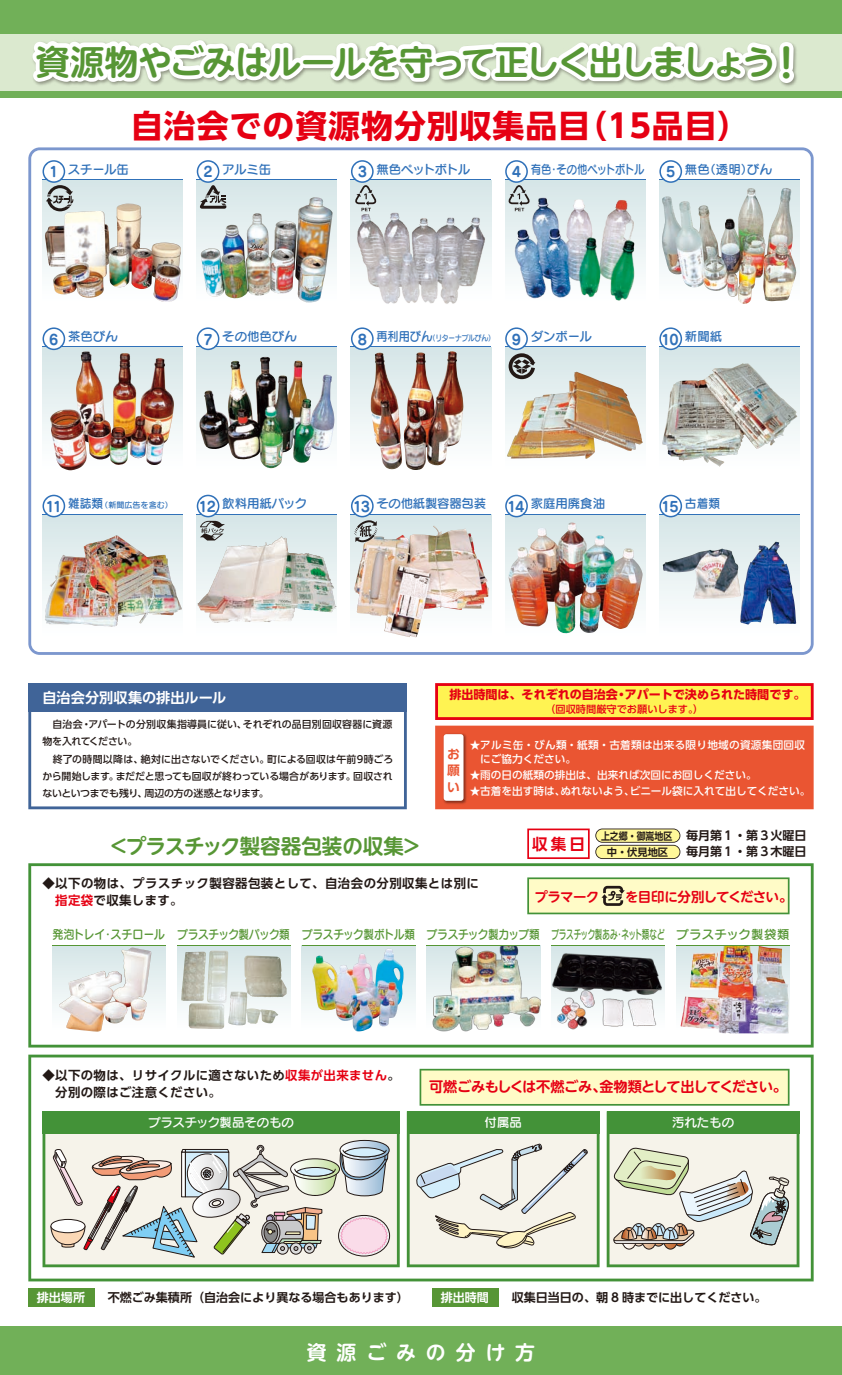
<style>
.page{position:relative;width:842px;height:1375px;background:#fff}
.page>*{position:absolute;margin:0;border:0;box-sizing:border-box;transform-origin:0 0}
.t1{font:700 34px "UD Shin M Go Pr 6 N De";letter-spacing:-.055em;color:#579635}
.t2{font:700 31.9px "UD Shin Go Pr 6 N";letter-spacing:.03em;color:#e60013}
.t3{font:700 20.6px "UD Shin M Go Pr 6 N De";letter-spacing:-.005em;color:#579635}
.t4{font:700 19.8px "UD Shin M Go Pr 6 N De";letter-spacing:.5em;color:#fff}
.t5{font:700 15.6px "UD Shin Go Pr 6 N De";color:#e60013}
.t6{font:700 14.2px "UD Shin M Go Pr 6 N De";letter-spacing:-.05em;color:#e60013}
.t7{font:700 14.2px "UD Shin Go Pr 6 N De";color:#fff}
.t8{font:700 13.5px "UD Shin M Go Pr 6 N De";letter-spacing:-.05em;color:#e60013}
.t9{font:700 12.8px/16.6px "UD Shin Go Pr 6 N De";color:#ea5532;text-align:justify}
.t10{font:700 12.4px/17px "UD Shin Go Pr 6 N De";letter-spacing:.03em;color:#231916}
.t11{font:12.4px "Seurat Pro N DB";color:#3071b9}
.t12{font:12.4px "Seurat Pro N DB";letter-spacing:-.02em;color:#579635;scale:.89 1}
.t13{font:12.4px "Seurat Pro N DB";color:#fff}
.t14{font:12.4px "Seurat Pro N DB";color:#3071b9;scale:.83 1}
.t15{font:12.4px "Seurat Pro N DB";letter-spacing:-.02em;color:#3071b9}
.t16{font:12.4px "Seurat Pro N DB";color:#3071b9;scale:.95 1}
.t17{font:700 12px "UD Shin Go Pr 6 N De";color:#231916}
.t18{font:700 12px "UD Shin Go Pr 6 N";color:#e60013}
.t19{font:700 12px "UD Shin Go Pr 6 N De";color:#fff}
.t20{font:500 10.6px "UD Shin Go Pr 6 N";color:#fff}
.t21{font:500 10.6px/14px "UD Shin Go Pr 6 N";letter-spacing:.025em;color:#fff}
.t22{font:500 10.2px "UD Shin Go Pr 6 N";color:#e60013}
.t23{font:700 10.2px "UD Shin Go Pr 6 N De";color:#231916}
.t24{font:500 9.9px/17.4px "UD Shin Go Pr 6 N";letter-spacing:-.01em;color:#231916}
.t25{font:8.1px "Seurat Pro N DB";color:#3071b9;scale:.83 1}
.t26{font:8.1px "Seurat Pro N DB";color:#3071b9}
.s1{font-size:39.1px}
.s2{font-family:"Seurat Pro N B";font-size:14.2px}
.s3{font-size:12.4px}
.s4{font-size:10.2px}
.s5{color:#e60013}
</style>
<div class="page">
<div style="left:0;top:1327px;width:842px;height:48px;background:#71b058"></div>
<div style="left:0;top:0;width:842px;height:98px;background:#71b058"></div>
<svg style="left:28px;top:147px;width:295px;height:508px"></svg>
<svg style="left:28px;top:863px;width:786px;height:184px"></svg>
<svg style="left:28px;top:1054px;width:786px;height:227px"></svg>
<svg style="left:43px;top:1134px;width:357px;height:133px;background:#cfdec3"></svg>
<div style="left:676px;top:945px;width:113px;height:88px;background:linear-gradient(to bottom,#d5e5e7,#fff)"></div>
<svg style="left:52px;top:946px;width:114px;height:87px"></svg>
<img style="left:680px;top:946px;width:109px;height:87px">
<img style="left:551px;top:946px;width:114px;height:87px">
<img style="left:427px;top:946px;width:113px;height:87px">
<div style="left:302px;top:945px;width:113px;height:88px;background:linear-gradient(to bottom,#d5e5e7,#fff)"></div>
<svg style="left:177px;top:946px;width:114px;height:87px"></svg>
<svg style="left:43px;top:515px;width:140px;height:126px"></svg>
<hr style="left:43px;top:514px;width:140px;height:1px;background:#3071b9">
<svg style="left:197px;top:515px;width:126px;height:126px"></svg>
<hr style="left:197px;top:514px;width:140px;height:1px;background:#3071b9">
<div style="left:43px;top:347px;width:140px;height:126px;background:linear-gradient(to bottom,#d5e5e7,#fff)"></div>
<hr style="left:43px;top:346px;width:140px;height:1px;background:#3071b9">
<svg style="left:197px;top:347px;width:126px;height:126px"></svg>
<hr style="left:197px;top:346px;width:140px;height:1px;background:#3071b9">
<div style="left:43px;top:180px;width:140px;height:126px;background:linear-gradient(to bottom,#d5e5e7,#fff)"></div>
<hr style="left:43px;top:179px;width:140px;height:1px;background:#3071b9">
<svg style="left:197px;top:180px;width:126px;height:126px"></svg>
<hr style="left:197px;top:179px;width:140px;height:1px;background:#3071b9">
<img style="left:45px;top:206px;width:136px;height:96px">
<img style="left:200px;top:197px;width:123px;height:106px">
<img style="left:49px;top:352px;width:125px;height:118px">
<img style="left:198px;top:357px;width:125px;height:111px">
<img style="left:45px;top:535px;width:137px;height:92px">
<img style="left:197px;top:536px;width:126px;height:87px">
<img style="left:59px;top:948px;width:72px;height:84px">
<img style="left:181px;top:950px;width:47px;height:52px">
<img style="left:312px;top:948px;width:92px;height:84px">
<hr style="left:52px;top:945px;width:114px;height:1px;background:#579635">
<hr style="left:177px;top:945px;width:114px;height:1px;background:#579635">
<hr style="left:302px;top:945px;width:113px;height:1px;background:#579635">
<hr style="left:427px;top:945px;width:113px;height:1px;background:#579635">
<hr style="left:551px;top:945px;width:114px;height:1px;background:#579635">
<hr style="left:676px;top:945px;width:113px;height:1px;background:#579635">
<svg style="left:50px;top:1140px;width:339px;height:118px;background:#d2d0ca"></svg>
<div style="left:435px;top:726px;width:379px;height:83px;background:#ea5532"></div>
<svg style="left:43px;top:495px;width:22px;height:22px"></svg>
<svg style="left:43px;top:327px;width:22px;height:23px"></svg>
<svg style="left:197px;top:327px;width:22px;height:23px"></svg>
<svg style="left:28px;top:711px;width:379px;height:98px"></svg>
<div style="left:28px;top:683px;width:379px;height:28px;background:#406498"></div>
<div style="left:43px;top:1111px;width:357px;height:23px;background:#439238"></div>
<img style="left:441px;top:732px;width:27px;height:73px">
<div style="left:444px;top:734px;width:19px;height:67px;background:#fff;border-radius:3px"></div>
<div style="left:309px;top:34px;width:533px;height:57px;background:#dbe9cf"></div>
<svg style="left:0;top:34px;width:309px;height:57px;background:#eaf0e4"></svg>
<div style="left:299px;top:55px;width:38px;height:13px;border:9px solid #fff;border-radius:2px"></div>
<svg style="left:43px;top:160px;width:30px;height:51px"></svg>
<svg style="left:197px;top:160px;width:30px;height:49px"></svg>
<svg style="left:197px;top:495px;width:28px;height:45px"></svg>
<img style="left:323px;top:34px;width:491px;height:686px">
<svg style="left:407px;top:1069px;width:392px;height:198px;background:#ced9bd"></svg>
<svg style="left:527px;top:877px;width:262px;height:37px;background:#e9ecb6"></svg>
<div style="left:28px;top:1288px;width:67px;height:19px;background:#579635"></div>
<div style="left:432px;top:1288px;width:67px;height:19px;background:#579635"></div>
<svg style="left:527px;top:828px;width:153px;height:31px"></svg>
<h1 class="t1" style="left:36px;top:33px;width:772px">資源物やごみはルールを守って正しく出しましょう<span class="s1">！</span></h1>
<h2 class="t2" style="left:131px;top:100px;width:620px">自治会での資源物分別収集品目（15品目）</h2>
<p class="t11" style="left:49px;top:161px;width:81px"><span class="s2">1</span> スチール缶</p>
<p class="t11" style="left:203px;top:161px;width:69px"><span class="s2">2</span> アルミ缶</p>
<p class="t11" style="left:358px;top:161px;width:114px"><span class="s2">3</span> 無色ペットボトル</p>
<p class="t14" style="left:512px;top:161px;width:161px"><span class="s2">4</span> 有色・その他ペットボトル</p>
<p class="t11" style="left:666px;top:161px;width:107px"><span class="s2">5</span> 無色（透明）びん</p>
<p class="t11" style="left:49px;top:328px;width:70px"><span class="s2">6</span> 茶色びん</p>
<p class="t11" style="left:203px;top:328px;width:95px"><span class="s2">7</span> その他色びん</p>
<p class="t25" style="left:358px;top:333px;width:167px"><span class="s2">8</span> <span class="s3">再利用びん</span>（リターナブルびん）</p>
<p class="t11" style="left:512px;top:328px;width:81px"><span class="s2">9</span> ダンボール</p>
<p class="t11" style="left:661px;top:328px;width:62px"><span class="s2">10</span> 新聞紙</p>
<p class="t26" style="left:46px;top:500px;width:129px"><span class="s2">11</span> <span class="s3">雑誌類</span>（新聞広告を含む）</p>
<p class="t11" style="left:199px;top:496px;width:110px"><span class="s2">12</span> 飲料用紙パック</p>
<p class="t15" style="left:353px;top:496px;width:135px"><span class="s2">13</span> その他紙製容器包装</p>
<p class="t11" style="left:507px;top:496px;width:100px"><span class="s2">14</span> 家庭用廃食油</p>
<p class="t16" style="left:661px;top:496px;width:64px"><span class="s2">15</span> 古着類</p>
<h3 class="t7" style="left:43px;top:686px;width:185px">自治会分別収集の排出ルール</h3>
<p class="t24" style="left:43px;top:715px;width:352px">　自治会・アパートの分別収集指導員に従い、それぞれの品目別回収容器に資源物を入れてください。<br>　終了の時間以降は、絶対に出さないでください。町による回収は午前9時ごろから開始します。まだだと思っても回収が終わっている場合があります。回収されないといつまでも残り、周辺の方の迷惑となります。</p>
<h3 class="t3" style="left:108px;top:828px;width:315px">＜プラスチック製容器包装の収集＞</h3>
<p class="t18" style="left:449px;top:685px;width:358px">排出時間は、それぞれの自治会・アパートで決められた時間です。</p>
<p class="t22" style="left:545px;top:701px;width:160px">（回収時間厳守でお願いします。）</p>
<p class="t9" style="left:447px;top:745px;width:14px">お願い</p>
<p class="t21" style="left:470px;top:738px;width:337px">★アルミ缶・びん類・紙類・古着類は出来る限り地域の資源集団回収　にご協力ください。</p>
<p class="t20" style="left:470px;top:766px;width:289px">★雨の日の紙類の排出は、出来れば次回にお回しください。</p>
<p class="t20" style="left:470px;top:782px;width:342px">★古着を出す時は、ぬれないよう、ビニール袋に入れて出してください。</p>
<h3 class="t5" style="left:532px;top:831px;width:54px">収集日</h3>
<p class="t17" style="left:601px;top:826px;width:207px"><span class="s4">上之郷・御嵩地区</span> 毎月第１・第３火曜日</p>
<p class="t23" style="left:607px;top:843px;width:63px">中・伏見地区</p>
<p class="t17" style="left:686px;top:842px;width:122px">毎月第１・第３木曜日</p>
<p class="t10" style="left:55px;top:875px;width:425px;text-indent:-13px">◆以下の物は、プラスチック製容器包装として、自治会の分別収集とは別に<span class="s5">指定袋</span>で収集します。</p>
<h3 class="t8" style="left:535px;top:885px;width:260px">プラマーク　　を目印に分別してください。</h3>
<p class="t12" style="left:52px;top:926px;width:830px">発泡トレイ・スチロール プラスチック製パック類 プラスチック製ボトル類 プラスチック製カップ類 プラスチック製あみ・ネット類など プラスチック製袋類</p>
<p class="t10" style="left:43px;top:1066px;width:359px">◆以下の物は、リサイクルに適さないため<span class="s5">収集が出来ません</span>。　分別の際はご注意ください。</p>
<h3 class="t6" style="left:429px;top:1074px;width:359px">可燃ごみもしくは不燃ごみ、金物類として出してください。</h3>
<p class="t13" style="left:148px;top:1114px;width:147px">プラスチック製品そのもの</p>
<p class="t13" style="left:485px;top:1114px;width:39px">付属品</p>
<p class="t13" style="left:672px;top:1114px;width:64px">汚れたもの</p>
<p class="t19" style="left:37px;top:1288px;width:50px">排出場所</p>
<p class="t17" style="left:108px;top:1288px;width:303px">不燃ごみ集積所（自治会により異なる場合もあります）</p>
<p class="t19" style="left:441px;top:1288px;width:50px">排出時間</p>
<p class="t17" style="left:512px;top:1288px;width:256px">収集日当日の、朝 8 時までに出してください。</p>
<h3 class="t4" style="left:307px;top:1335px;width:230px">資源ごみの分け方</h3>
</div>
